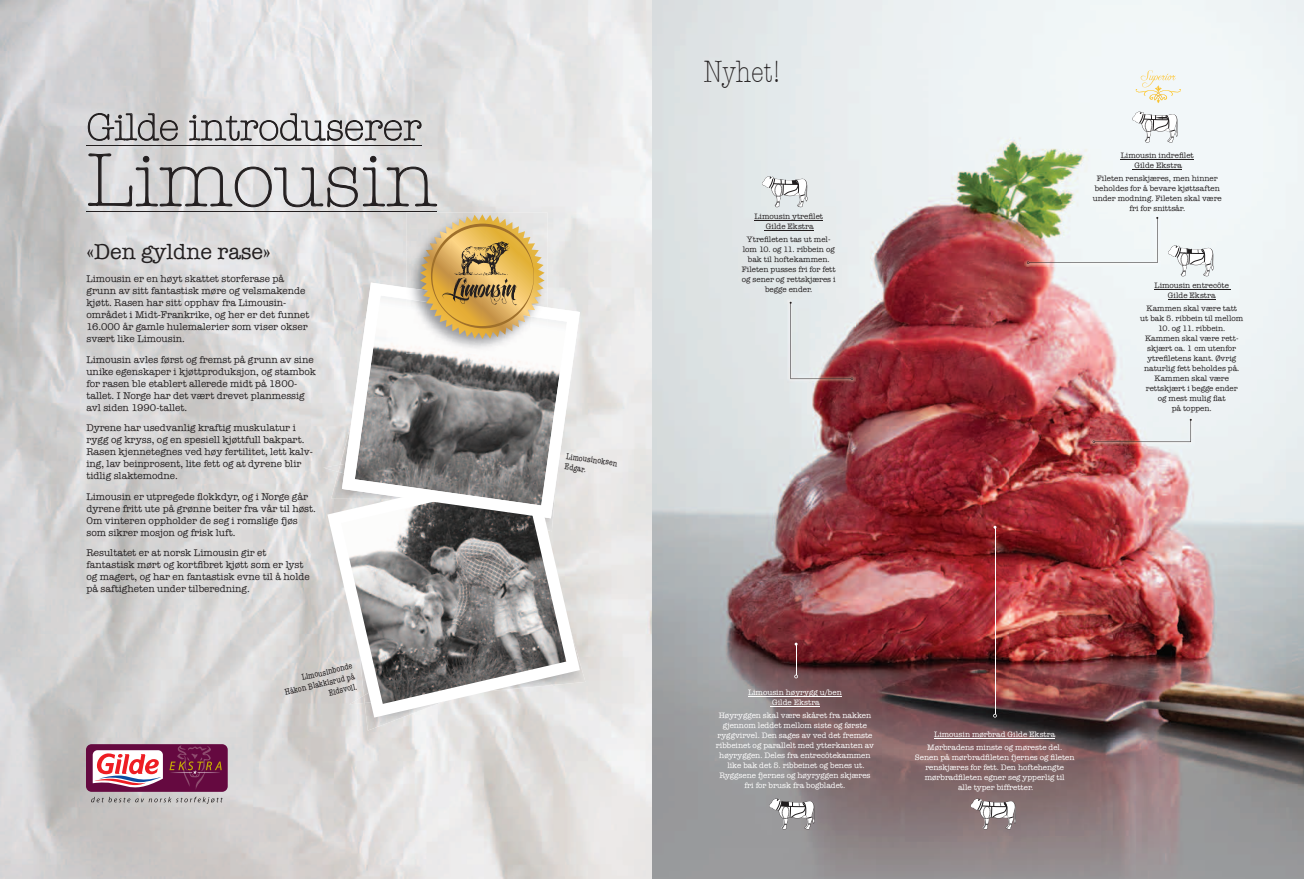
<style>
.page{position:relative;width:1304px;height:879px;background:#fff}
.page>*{position:absolute;margin:0;border:0;box-sizing:border-box;transform-origin:0 0}
.t1{font:300 77px "American Typewriter";color:#231f20}
.t2{font:300 38px "American Typewriter";color:#231f20}
.t3{font:300 condensed 31.6px "American Typewriter";color:#231f20}
.t4{font:22px "American Typewriter";color:#231f20}
.t5{font:10px/12px "American Typewriter";color:#231f20}
.t6{font:condensed 9px/10.5px "American Typewriter";color:#231f20}
.t7{font:8px/10px "American Typewriter";color:#231f20;text-align:center}
.t8{font:8px/10px "American Typewriter";color:#fff;text-align:center}
</style>
<div class="page">
<img style="left:0;top:0;width:1304px;height:879px">
<img style="left:580px;top:581px;width:5px;height:123px">
<img style="left:357px;top:717px;width:109px;height:13px">
<img style="left:331px;top:423px;width:11px;height:44px">
<svg style="left:338px;top:464px;width:4px;height:3px"></svg>
<svg style="left:327px;top:467px;width:253px;height:250px"></svg>
<svg style="left:342px;top:283px;width:238px;height:235px"></svg>
<hr style="left:748px;top:696px;width:94px;height:1px;background:#fff">
<hr style="left:770px;top:706px;width:50px;height:1px;background:#fff">
<hr style="left:934px;top:738px;width:121px;height:1px;background:#fff">
<hr style="left:754px;top:220px;width:69px;height:1px;background:#231f20">
<hr style="left:764px;top:230px;width:50px;height:1px;background:#231f20">
<hr style="left:1121px;top:159px;width:73px;height:1px;background:#231f20">
<hr style="left:1132px;top:169px;width:50px;height:1px;background:#231f20">
<hr style="left:1155px;top:289px;width:76px;height:1px;background:#231f20">
<hr style="left:1168px;top:299px;width:48px;height:1px;background:#231f20">
<svg style="left:970px;top:798px;width:46px;height:31px"></svg>
<svg style="left:769px;top:798px;width:46px;height:31px"></svg>
<svg style="left:1132px;top:111px;width:46px;height:32px"></svg>
<hr style="left:796px;top:644px;width:1px;height:31px;background:#fff">
<svg style="left:794px;top:674px;width:4px;height:4px"></svg>
<hr style="left:995px;top:527px;width:1px;height:187px;background:#fff">
<svg style="left:993px;top:714px;width:4px;height:3px"></svg>
<img style="left:787px;top:299px;width:69px;height:84px">
<svg style="left:790px;top:302px;width:63px;height:78px;background:#d3c7c9"></svg>
<img style="left:1024px;top:214px;width:137px;height:53px">
<svg style="left:1027px;top:217px;width:131px;height:47px"></svg>
<img style="left:1090px;top:416px;width:104px;height:29px">
<svg style="left:1093px;top:419px;width:99px;height:24px;background:#d3a9ab"></svg>
<hr style="left:86px;top:145px;width:336px;height:1px;background:#231f20">
<hr style="left:86px;top:211px;width:351px;height:1px;background:#231f20">
<svg style="left:88px;top:113px;width:90px;height:28px;background:#a9a8a9"></svg>
<svg style="left:189px;top:113px;width:233px;height:28px;background:#bab8b9"></svg>
<svg style="left:88px;top:153px;width:349px;height:54px;background:#c9c8c8"></svg>
<img style="left:406px;top:212px;width:141px;height:75px">
<img style="left:406px;top:319px;width:141px;height:35px">
<img style="left:406px;top:287px;width:141px;height:32px">
<svg style="left:420px;top:214px;width:125px;height:125px;background:#d4b67a"></svg>
<img style="left:453px;top:240px;width:56px;height:35px">
<div style="left:86px;top:744px;width:142px;height:48px;background:#650940;border-radius:6px"></div>
<svg style="left:91px;top:745px;width:132px;height:59px"></svg>
<svg style="left:762px;top:176px;width:46px;height:31px"></svg>
<svg style="left:1168px;top:245px;width:46px;height:31px"></svg>
<svg style="left:1136px;top:70px;width:45px;height:33px"></svg>
<h2 class="t2" style="left:86px;top:99px;width:337px">Gilde introduserer</h2>
<h1 class="t1" style="left:86px;top:124px;width:352px">Limousin</h1>
<h3 class="t4" style="left:86px;top:235px;width:186px">«Den gyldne rase»</h3>
<p class="t5" style="left:86px;top:273px;width:224px">Limousin er en høyt skattet storferase på grunn av sitt fantastisk møre og velsmakende kjøtt. Rasen har sitt opphav fra Limousin&shy;området i Midt-Frankrike, og her er det funnet 16.000 år gamle hulemalerier som viser okser svært like Limousin.</p>
<p class="t5" style="left:86px;top:353px;width:231px">Limousin avles først og fremst på grunn av sine unike egenskaper i kjøttproduksjon, og stambok for rasen ble etablert allerede midt på 1800- tallet. I Norge har det vært drevet planmessig avl siden 1990-tallet.</p>
<p class="t5" style="left:86px;top:422px;width:228px">Dyrene har usedvanlig kraftig muskulatur i rygg og kryss, og en spesiell kjøttfull bakpart.<br>Rasen kjennetegnes ved høy fertilitet, lett kalv&shy;ing, lav beinprosent, lite fett og at dyrene blir tidlig slaktemodne.</p>
<p class="t5" style="left:86px;top:490px;width:231px">Limousin er utpregede flokkdyr, og i Norge går dyrene fritt ute på grønne beiter fra vår til høst.<br>Om vinteren oppholder de seg i romslige fjøs som sikrer mosjon og frisk luft.</p>
<p class="t5" style="left:86px;top:547px;width:225px">Resultatet er at norsk Limousin gir et fantastisk mørt og kortfibret kjøtt som er lyst og magert, og har en fantastisk evne til å holde på saftigheten under tilberedning.</p>
<p class="t6" style="left:281px;top:676px;width:73px;text-align:right;rotate:-13deg">Limousinbonde<br>Håkon Blakkisrud på<br>Eidsvoll.</p>
<p class="t6" style="left:567px;top:450px;width:53px;rotate:8deg">Limousinoksen<br>Edgar.</p>
<h3 class="t3" style="left:703px;top:50px;width:78px">Nyhet!</h3>
<p class="t7" style="left:754px;top:211px;width:70px">Limousin ytrefilet<br>Gilde Ekstra</p>
<p class="t7" style="left:742px;top:234px;width:95px">Ytrefileten tas ut mel&shy;lom 10. og 11. ribbein og bak til hoftekammen.<br>Fileten pusses fri for fett og sener og rettskjæres i begge ender.</p>
<p class="t7" style="left:1121px;top:150px;width:75px">Limousin indrefilet<br>Gilde Ekstra</p>
<p class="t7" style="left:1093px;top:173px;width:131px">Fileten renskjæres, men hinner beholdes for å bevare kjøttsaften under modning. Fileten skal være fri for snittsår.</p>
<p class="t7" style="left:1155px;top:280px;width:76px">Limousin entrecôte<br>Gilde Ekstra</p>
<p class="t7" style="left:1140px;top:303px;width:105px">Kammen skal være tatt<br>ut bak 5. ribbein til mellom</p>
<p class="t7" style="left:1144px;top:323px;width:97px">10. og 11. ribbein.<br>Kammen skal være rett&shy;skjært ca. 1 cm utenfor ytrefiletens kant. Øvrig naturlig fett beholdes på.<br>Kammen skal være rettskjært i begge ender og mest mulig flat<br>på toppen.</p>
<p class="t8" style="left:748px;top:687px;width:95px">Limousin høyrygg u/ben<br>Gilde Ekstra</p>
<p class="t8" style="left:716px;top:709px;width:159px">Høyryggen skal være skåret fra nakken gjennom leddet mellom siste og første ryggvirvel. Den sages av ved det fremste ribbeinet og parallelt med ytterkanten av høyryggen. Deles fra entrecôtekammen like bak det 5. ribbeinet og benes ut.<br>Ryggsene fjernes og høyryggen skjæres fri for brusk fra bogbladet.</p>
<p class="t8" style="left:927px;top:727px;width:136px;line-height:12.8px">Limousin mørbrad Gilde Ekstra<br>Mørbradens minste og møreste del.</p>
<p class="t8" style="left:915px;top:751px;width:161px">Senen på mørbradfileten fjernes og fileten renskjæres for fett. Den hoftehengte mørbradfileten egner seg ypperlig til<br>alle typer biffretter.</p>
</div>
